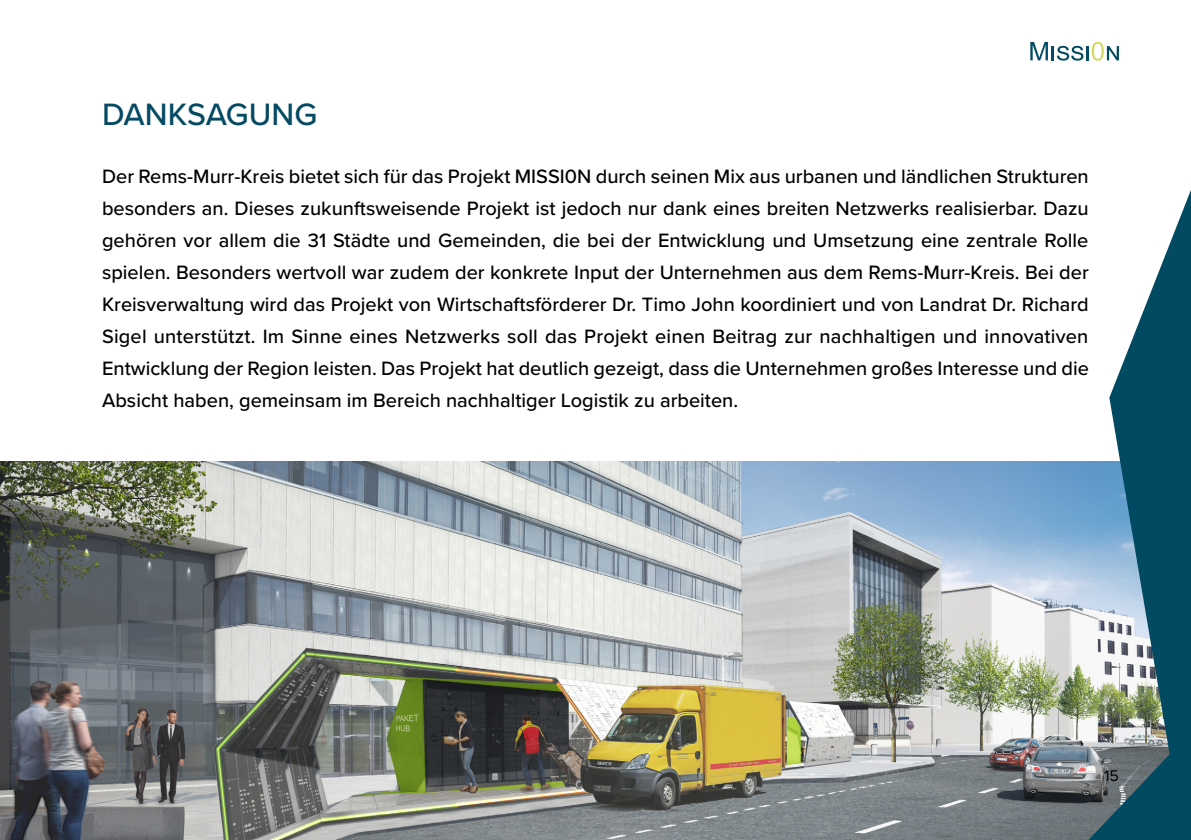
<style>
.page{position:relative;width:1191px;height:840px;background:#fff}
.page>*{position:absolute;margin:0;border:0;box-sizing:border-box;transform-origin:0 0}
.t1{font:500 32px "Proxima Nova";color:#044a62}
.t2{font:500 20px/32px "Proxima Nova";color:#000;text-align:justify}
.t3{font:16px "Proxima Nova";color:#000}
</style>
<div class="page">
<img style="left:0;top:461px;width:1055px;height:378px">
<svg style="left:1055px;top:190px;width:136px;height:649px"></svg>
<svg style="left:1030px;top:42px;width:18px;height:18px"></svg>
<hr style="left:1051px;top:46px;width:3px;height:14px;background:#014a62">
<svg style="left:1057px;top:42px;width:62px;height:19px"></svg>
<h1 class="t1" style="left:102px;top:90px;width:217px">DANKSAGUNG</h1>
<p class="t2" style="left:102px;top:160px;width:988px">Der Rems-Murr-Kreis bietet sich für das Projekt MISSI0N durch seinen Mix aus urbanen und ländlichen Strukturen besonders an. Dieses zukunftsweisende Projekt ist jedoch nur dank eines breiten Netzwerks realisierbar. Dazu gehören vor allem die 31 Städte und Gemeinden, die bei der Entwicklung und Umsetzung eine zentrale Rolle spielen. Besonders wertvoll war zudem der konkrete Input der Unternehmen aus dem Rems-Murr-Kreis. Bei der Kreisverwaltung wird das Projekt von Wirtschaftsförderer Dr. Timo John koordiniert und von Landrat Dr. Richard Sigel unterstützt. Im Sinne eines Netzwerks soll das Projekt einen Beitrag zur nachhaltigen und innovativen Entwicklung der Region leisten. Das Projekt hat deutlich gezeigt, dass die Unternehmen großes Interesse und die Absicht haben, gemeinsam im Bereich nachhaltiger Logistik zu arbeiten.</p>
<p class="t3" style="left:1104px;top:762px;width:16px">15</p>
</div>
